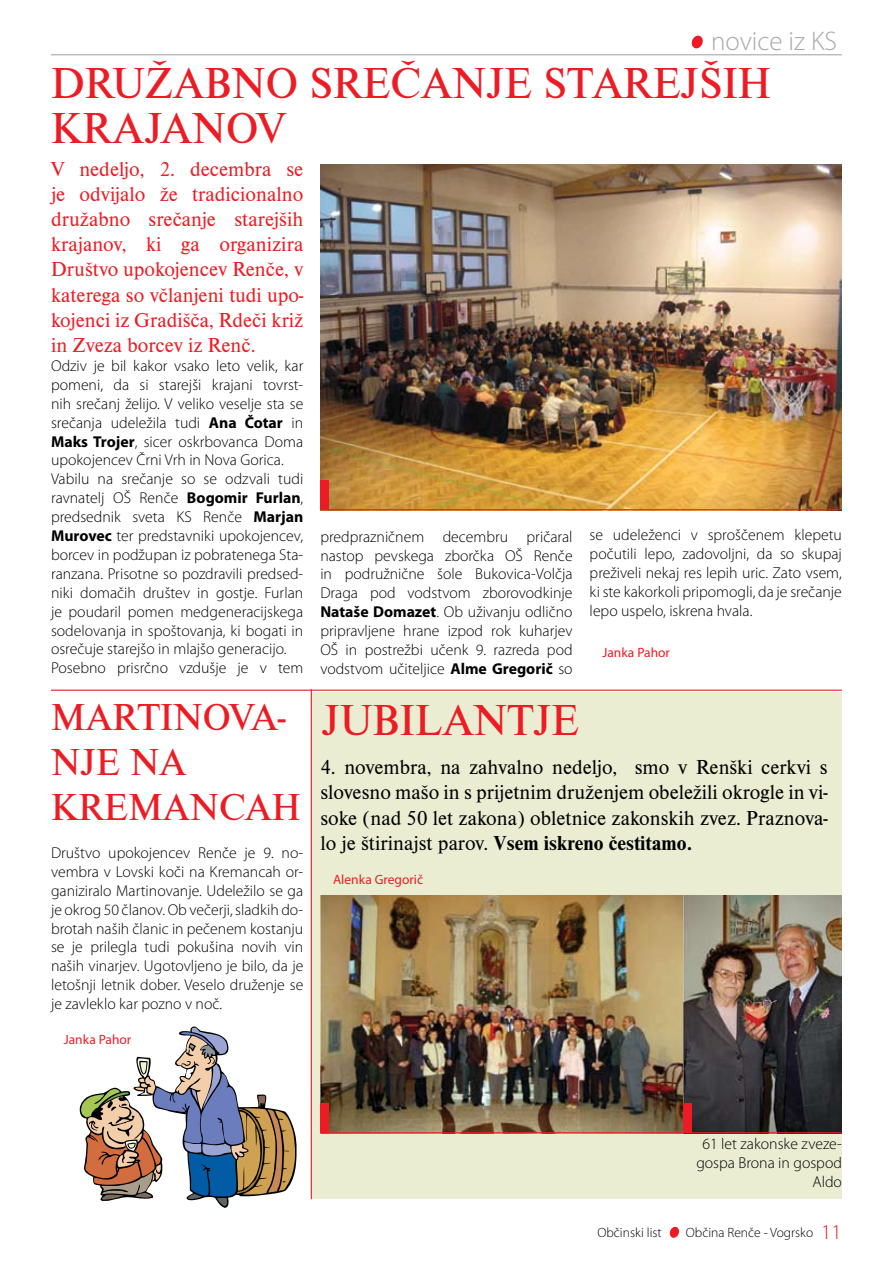
<style>
.page{position:relative;width:893px;height:1263px;background:#fff}
.page>*{position:absolute;margin:0;border:0;box-sizing:border-box;transform-origin:0 0}
.t1{font:45px/45px "Nimbus Rom DEE";color:#ed1c24}
.t2{font:39px/45px "Nimbus Rom DEE";color:#ed1c24}
.t3{font:300 27px "Myriad Pro";color:#a7a9ac}
.t4{font:21px/25.2px "Nimbus Rom DEE";color:#ed1c24;text-align:justify}
.t5{font:21px/25.2px "Nimbus Rom DEE";color:#000;text-align:justify}
.t6{font:300 15.75px/18.9px "Myriad Pro";color:#000;text-align:justify}
.t7{font:13.5px "Myriad Pro";color:#ed1c24}
.t8{font:300 13.5px "Myriad Pro";color:#000}
.s1{font-weight:700}
.s2{font-size:21px;color:#ed1c24}
</style>
<div class="page">
<svg style="left:669px;top:1226px;width:10px;height:12px"></svg>
<hr style="left:51px;top:54px;width:791px;height:1px;background:#a7a9ac">
<div style="left:312px;top:692px;width:529px;height:506px;background:#eaedd2"></div>
<img style="left:320px;top:165px;width:522px;height:346px">
<svg style="left:691px;top:35px;width:12px;height:14px"></svg>
<div style="left:320px;top:480px;width:9px;height:30px;background:#ed1c24"></div>
<hr style="left:320px;top:509px;width:522px;height:1px;background:#ed1c24">
<img style="left:320px;top:895px;width:522px;height:237px">
<hr style="left:51px;top:690px;width:791px;height:1px;background:#ed1c24">
<hr style="left:311px;top:689px;width:1px;height:510px;background:#ed1c24">
<div style="left:320px;top:1103px;width:9px;height:30px;background:#ed1c24"></div>
<hr style="left:320px;top:1132px;width:522px;height:1px;background:#ed1c24">
<div style="left:684px;top:1103px;width:8px;height:30px;background:#ed1c24"></div>
<svg style="left:80px;top:1026px;width:217px;height:182px"></svg>
<h3 class="t3" style="left:711px;top:25px;width:128px">novice iz KS</h3>
<h1 class="t1" style="left:51px;top:61px;width:722px">DRUŽABNO SREČANJE STAREJŠIH<br>KRAJANOV</h1>
<h3 class="t4" style="left:51px;top:156px;width:254px">V nedeljo, 2. decembra se je odvijalo že tradicionalno družabno srečanje starejših krajanov, ki ga organizira Društvo upokojencev Renče, v katerega so včlanjeni tudi upo&shy;kojenci iz Gradišča, Rdeči križ in Zveza borcev iz Renč.</h3>
<p class="t6" style="left:51px;top:356px;width:254px;text-align:left">Odziv je bil kakor vsako leto velik, kar pomeni, da si starejši krajani tovrst&shy;nih srečanj želijo. V veliko veselje sta se srečanja udeležila tudi <span class="s1">Ana Čotar</span> in <span class="s1">Maks Trojer</span>, sicer oskrbovanca Doma upokojencev Črni Vrh in Nova Gorica.<br>Vabilu na srečanje so se odzvali tudi ravnatelj OŠ Renče <span class="s1">Bogomir Furlan</span>, predsednik sveta KS Renče <span class="s1">Marjan Murovec</span> ter predstavniki upokojencev, borcev in podžupan iz pobratenega Sta&shy;ranzana. Prisotne so pozdravili predsed&shy;niki domačih društev in gostje. Furlan je poudaril pomen medgeneracijskega sodelovanja in spoštovanja, ki bogati in osrečuje starejšo in mlajšo generacijo.<br>Posebno prisrčno vzdušje je v tem</p>
<h2 class="t2" style="left:51px;top:695px;width:251px">MARTINOVA-<br>NJE NA<br>KREMANCAH</h2>
<p class="t6" style="left:51px;top:843px;width:254px">Društvo upokojencev Renče je 9. no&shy;vembra v Lovski koči na Kremancah or&shy;ganiziralo Martinovanje. Udeležilo se ga je okrog 50 članov. Ob večerji, sladkih do&shy;brotah naših članic in pečenem kostanju se je prilegla tudi pokušina novih vin naših vinarjev. Ugotovljeno je bilo, da je letošnji letnik dober. Veselo druženje se je zavleklo kar pozno v noč.</p>
<p class="t7" style="left:64px;top:1031px;width:69px">Janka Pahor</p>
<p class="t6" style="left:320px;top:527px;width:254px">predprazničnem decembru pričaral nastop pevskega zborčka OŠ Renče in podružnične šole Bukovica-Volčja Draga pod vodstvom zborovodkinje <span class="s1">Nataše Domazet</span>. Ob uživanju odlično pripravljene hrane izpod rok kuharjev OŠ in postrežbi učenk 9. razreda pod vodstvom učiteljice <span class="s1">Alme Gregorič</span> so</p>
<p class="t6" style="left:590px;top:525px;width:254px">se udeleženci v sproščenem klepetu počutili lepo, zadovoljni, da so skupaj preživeli nekaj res lepih uric. Zato vsem, ki ste kakorkoli pripomogli, da je srečanje lepo uspelo, iskrena hvala.</p>
<p class="t7" style="left:602px;top:644px;width:69px">Janka Pahor</p>
<h1 class="t1" style="left:322px;top:698px;width:259px">JUBILANTJE</h1>
<h3 class="t5" style="left:320px;top:755px;width:509px">4. novembra, na zahvalno nedeljo, smo v Renški cerkvi s slovesno mašo in s prijetnim druženjem obeležili okrogle in vi&shy;soke (nad 50 let zakona) obletnice zakonskih zvez. Praznova&shy;lo je štirinajst parov. <span class="s1">Vsem iskreno čestitamo.</span></h3>
<p class="t7" style="left:333px;top:871px;width:92px">Alenka Gregorič</p>
<p class="t6" style="left:696px;top:1134px;width:147px;text-align:right">61 let zakonske zveze&shy;gospa Brona in gospod<br>Aldo</p>
<p class="t8" style="left:597px;top:1224px;width:66px">Občinski list</p>
<p class="t8" style="left:686px;top:1224px;width:144px">Občina Renče - Vogrsko <span class="s2">11</span></p>
</div>
